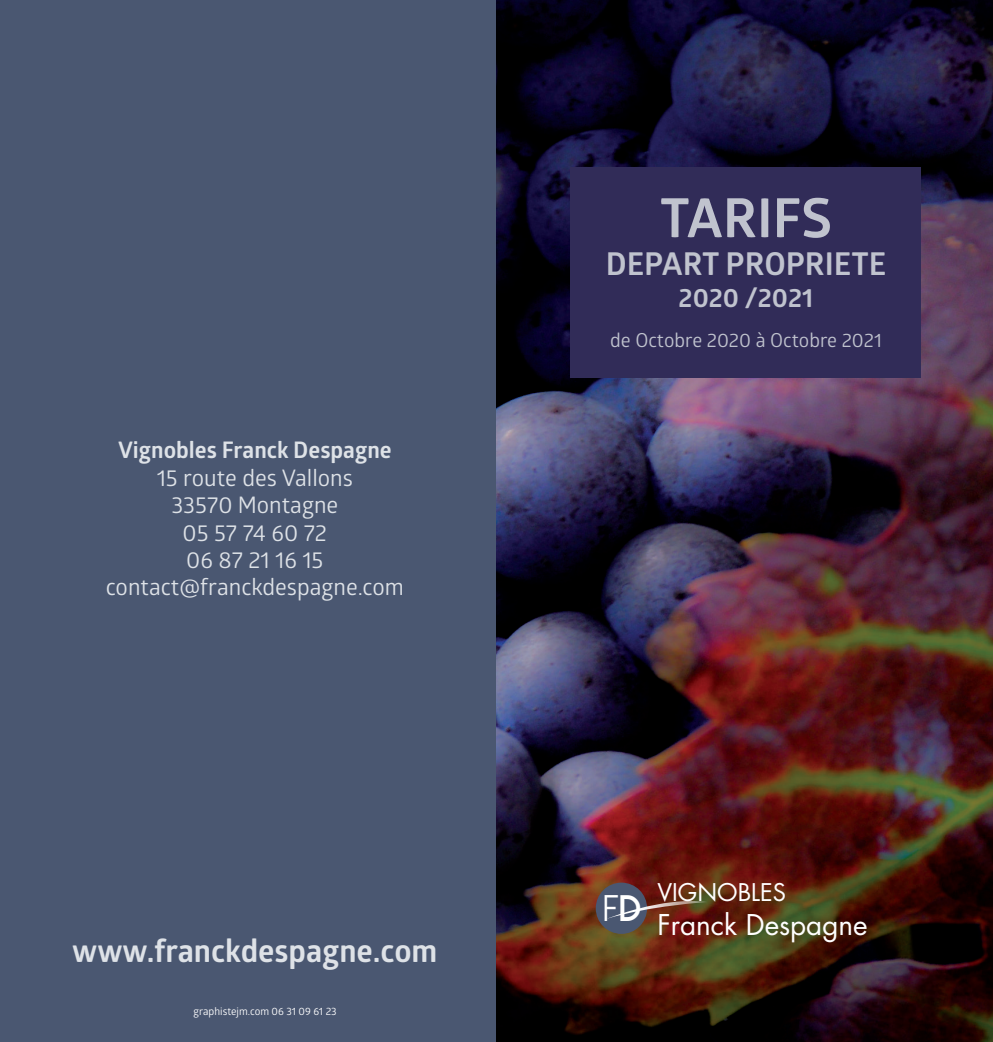
<style>
.page{position:relative;width:993px;height:1042px;background:#fff}
.page>*{position:absolute;margin:0;border:0;box-sizing:border-box;transform-origin:0 0}
.t1{font:700 54.25px "Glober";color:#c0c3ce}
.t2{font:36.93px "Dolce Vita";color:#fff}
.t3{font:700 31.5px "Glober";color:#dee2e7}
.t4{font:700 31.5px "Glober";color:#c0c3ce}
.t5{font:27.82px "Futura";color:#fff}
.t6{font:700 26.25px "Glober";color:#c0c3ce}
.t7{font:23.8px "Futura";color:#fff}
.t8{font:22.93px/27.5px "Glober";color:#dee2e7;text-align:center}
.t9{font:700 22.93px "Glober";color:#dee2e7}
.t10{font:19.25px "Glober";color:#c0c3ce}
.t11{font:10.5px "Glober";color:#fff}
.s1{font-weight:800}
</style>
<div class="page">
<div style="left:0;top:0;width:498px;height:1042px;background:#4a5771"></div>
<img style="left:496px;top:0;width:496px;height:1042px">
<div style="left:595px;top:882px;width:52px;height:52px;background:#4a5771;border-radius:50%"></div>
<svg style="left:607px;top:896px;width:100px;height:23px"></svg>
<div style="left:570px;top:168px;width:350px;height:210px;background:#312c58"></div>
<p class="t9" style="left:118px;top:434px;width:275px">Vignobles Franck Despagne</p>
<p class="t8" style="left:106px;top:463px;width:299px">15 route des Vallons<br>33570 Montagne<br>05 57 74 60 72<br>06 87 21 16 15 contact@franckdespagne.com</p>
<h3 class="t3" style="left:72px;top:929px;width:366px">www.franckdespagne.com</h3>
<p class="t11" style="left:193px;top:1003px;width:144px">graphistejm.com 06 31 09 61 23</p>
<h1 class="t1" style="left:659px;top:180px;width:174px">TARIFS</h1>
<h3 class="t4" style="left:605px;top:242px;width:282px">DEPART PROPRIETE</h3>
<p class="t6" style="left:678px;top:279px;width:136px">2020 /2021</p>
<p class="t10" style="left:610px;top:327px;width:273px">de Octobre 2020 à Octobre 2021</p>
<h2 class="t2" style="left:603px;top:890px;width:40px">F<span class="s1">D</span></h2>
<p class="t7" style="left:657px;top:876px;width:130px">VIGNOBLES</p>
<p class="t5" style="left:657px;top:905px;width:212px">Franck Despagne</p>
</div>
